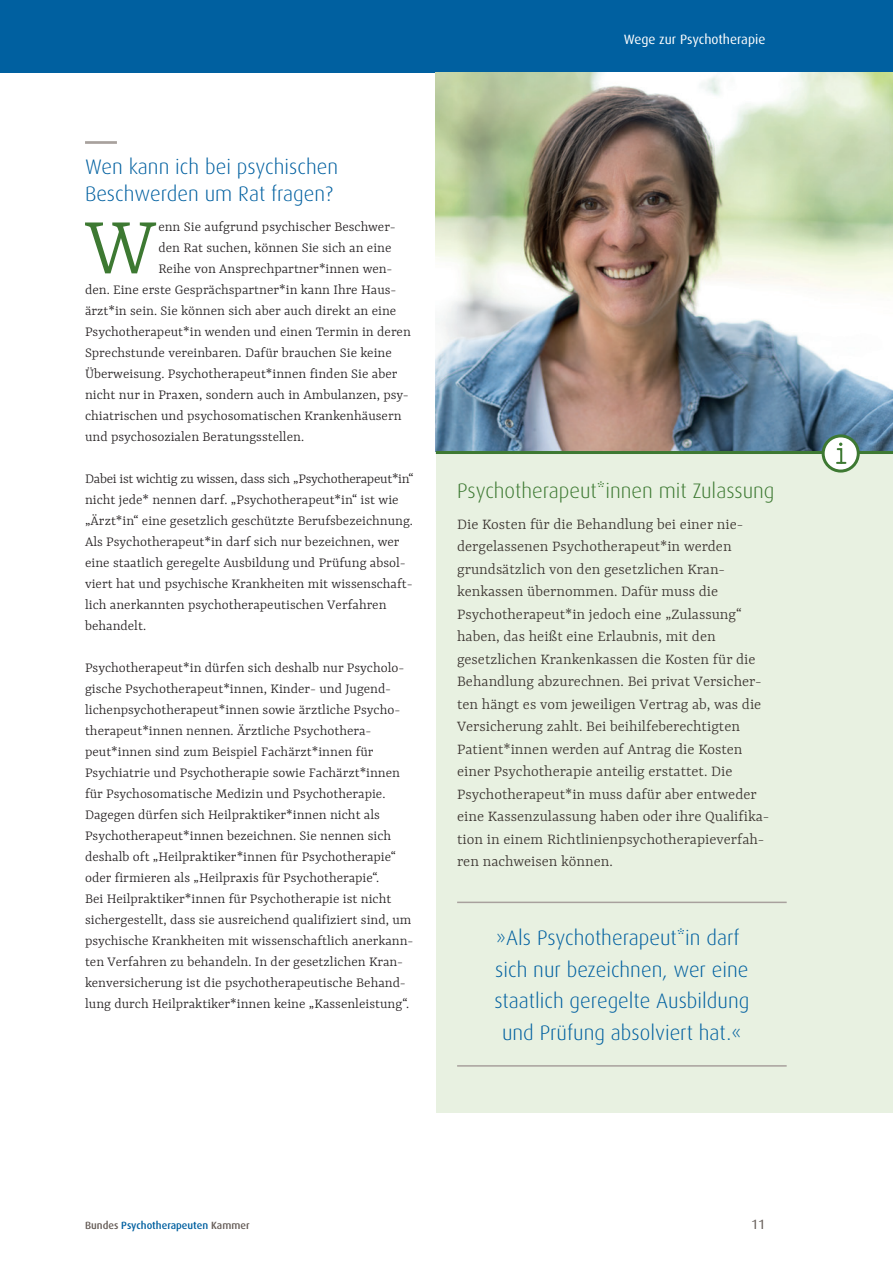
<style>
.page{position:relative;width:893px;height:1263px;background:#fff}
.page>*{position:absolute;margin:0;border:0;box-sizing:border-box;transform-origin:0 0}
.Fliesstext_mit_In{font:300 88.95px "Yrsa";color:#3d7932}
.H2_headline{font:300 21px/31.5px "Dax";color:#0060a0}
.H2_headline_-_Kasten{font:300 21px "Dax";color:#3d7932}
.Fliestext_Kasten{font:300 16.5px/22.5px "Yrsa";color:#3a332f}
.Fliesstext{font:300 15px/21px "Yrsa";color:#231f20}
.Fliesstext_mit_In-2{font:300 15px "Yrsa";color:#231f20}
.t1{font:13.5px "Dax";color:#fff}
.t2{font:13.5px "Dax";color:#655c57}
.t3{font:500 10.5px "Dax";color:#0060a0}
.s1{color:#655c57}
</style>
<div class="page">
<div style="left:0;top:0;width:893px;height:72px;background:#0060a0"></div>
<img style="left:436px;top:72px;width:457px;height:379px">
<hr style="left:85px;top:141px;width:32px;height:3px;background:#a8a19d">
<div style="left:436px;top:452px;width:457px;height:661px;background:#e6f0de"></div>
<hr style="left:436px;top:451px;width:457px;height:3px;background:#3d7932">
<hr style="left:457px;top:902px;width:330px;height:1px;background:#a8a19d">
<hr style="left:457px;top:1065px;width:330px;height:2px;background:#a8a19d">
<svg style="left:823px;top:436px;width:35px;height:35px"></svg>
<div style="left:822px;top:434px;width:38px;height:39px;border:3px solid #3d7932;border-radius:50%"></div>
<svg style="left:836px;top:443px;width:9px;height:22px"></svg>
<p class="t1" style="left:624px;top:32px;width:143px">Wege zur Psychotherapie</p>
<h2 class="H2_headline" style="left:85px;top:153px;width:255px;line-height:27px">Wen kann ich bei psychischen<br>Beschwerden um Rat fragen?</h2>
<p class="Fliesstext_mit_In" style="left:85px;top:200px;width:73px">W</p>
<p class="Fliesstext_mit_In-2" style="left:158px;top:219px;width:239px">enn Sie aufgrund psychischer Beschwer-</p>
<p class="Fliesstext_mit_In-2" style="left:158px;top:240px;width:235px">den Rat suchen, können Sie sich an eine</p>
<p class="Fliesstext_mit_In-2" style="left:158px;top:261px;width:236px">Reihe von Ansprechpartner*innen wen-</p>
<p class="Fliesstext_mit_In-2" style="left:85px;top:282px;width:311px">den. Eine erste Gesprächspartner*in kann Ihre Haus-</p>
<p class="Fliesstext_mit_In-2" style="left:85px;top:303px;width:313px">ärzt*in sein. Sie können sich aber auch direkt an eine</p>
<p class="Fliesstext_mit_In-2" style="left:85px;top:324px;width:327px">Psychotherapeut*in wenden und einen Termin in deren</p>
<p class="Fliesstext_mit_In-2" style="left:85px;top:345px;width:308px">Sprechstunde vereinbaren. Dafür brauchen Sie keine</p>
<p class="Fliesstext_mit_In-2" style="left:85px;top:366px;width:314px">Überweisung. Psychotherapeut*innen finden Sie aber</p>
<p class="Fliesstext_mit_In-2" style="left:85px;top:387px;width:325px">nicht nur in Praxen, sondern auch in Ambulanzen, psy-</p>
<p class="Fliesstext_mit_In-2" style="left:85px;top:408px;width:318px">chiatrischen und psychosomatischen Krankenhäusern</p>
<p class="Fliesstext_mit_In-2" style="left:85px;top:429px;width:221px">und psychosozialen Beratungsstellen.</p>
<p class="Fliesstext" style="left:85px;top:468px;width:330px">Dabei ist wichtig zu wissen, dass sich „Psychotherapeut*in“ nicht jede* nennen darf. „Psychotherapeut*in“ ist wie „Ärzt*in“ eine gesetzlich geschützte Berufsbezeichnung.<br>Als Psychotherapeut*in darf sich nur bezeichnen, wer eine staatlich geregelte Ausbildung und Prüfung absol&shy;viert hat und psychische Krankheiten mit wissenschaft&shy;lich anerkannten psychotherapeutischen Verfahren behandelt.</p>
<p class="Fliesstext" style="left:85px;top:657px;width:330px">Psychotherapeut*in dürfen sich deshalb nur Psycholo&shy;gische Psychotherapeut*innen, Kinder- und Jugend&shy;lichenpsychotherapeut*innen sowie ärztliche Psycho&shy;therapeut*innen nennen. Ärztliche Psychothera&shy;peut*innen sind zum Beispiel Fachärzt*innen für Psychiatrie und Psychotherapie sowie Fachärzt*innen für Psychosomatische Medizin und Psychotherapie.<br>Dagegen dürfen sich Heilpraktiker*innen nicht als Psychotherapeut*innen bezeichnen. Sie nennen sich deshalb oft „Heilpraktiker*innen für Psychotherapie“ oder firmieren als „Heilpraxis für Psychotherapie“.<br>Bei Heilpraktiker*innen für Psychotherapie ist nicht sichergestellt, dass sie ausreichend qualifiziert sind, um psychische Krankheiten mit wissenschaftlich anerkann&shy;ten Verfahren zu behandeln. In der gesetzlichen Kran&shy;kenversicherung ist die psychotherapeutische Behand&shy;lung durch Heilpraktiker*innen keine „Kassenleistung“.</p>
<p class="H2_headline_-_Kasten" style="left:457px;top:479px;width:319px">Psychotherapeut*innen mit Zulassung</p>
<p class="Fliestext_Kasten" style="left:457px;top:512px;width:314px">Die Kosten für die Behandlung bei einer nie&shy;dergelassenen Psychotherapeut*in werden grundsätzlich von den gesetzlichen Kran&shy;kenkassen übernommen. Dafür muss die Psychotherapeut*in jedoch eine „Zulassung“ haben, das heißt eine Erlaubnis, mit den gesetzlichen Krankenkassen die Kosten für die Behandlung abzurechnen. Bei privat Versicher&shy;ten hängt es vom jeweiligen Vertrag ab, was die Versicherung zahlt. Bei beihilfeberechtigten Patient*innen werden auf Antrag die Kosten einer Psychotherapie anteilig erstattet. Die Psychotherapeut*in muss dafür aber entweder eine Kassenzulassung haben oder ihre Qualifika&shy;tion in einem Richtlinienpsychotherapieverfah&shy;ren nachweisen können.</p>
<h2 class="H2_headline" style="left:494px;top:922px;width:256px;text-align:center">»Als Psychotherapeut*in darf sich nur bezeichnen, wer eine staatlich geregelte Ausbildung und Prüfung absolviert hat.«</h2>
<p class="t3" style="left:85px;top:1219px;width:166px"><span class="s1">Bundes</span> Psychotherapeuten <span class="s1">Kammer</span></p>
<p class="t2" style="left:751px;top:1216px;width:16px">11</p>
</div>
